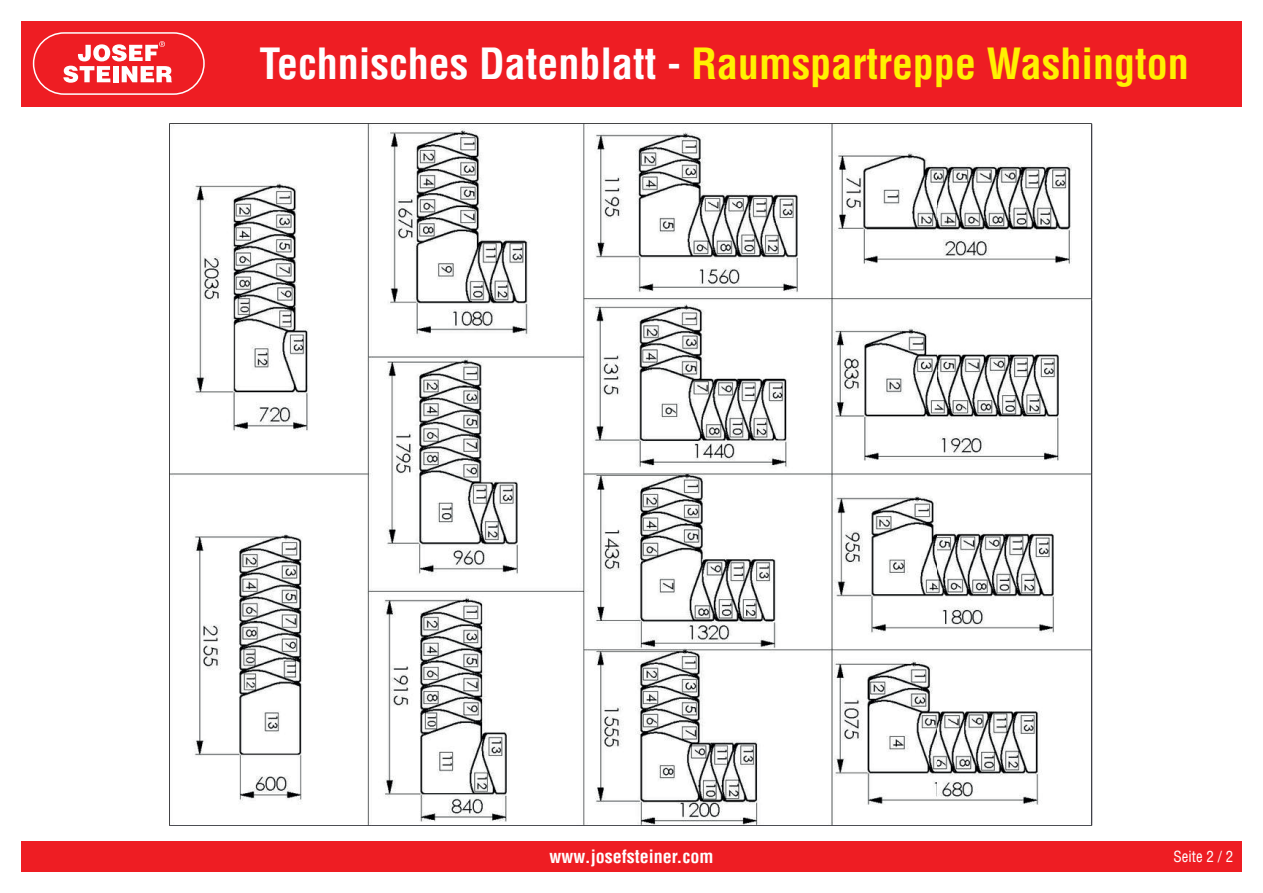
<style>
.page{position:relative;width:1263px;height:893px;background:#fff}
.page>*{position:absolute;margin:0;border:0;box-sizing:border-box;transform-origin:0 0}
.t1{font:700 condensed 42px "Helvetica Com";color:#fff101}
.t2{font:700 condensed 18px "Helvetica Com";color:#fff}
.t3{font:condensed 15px "Helvetica Com";color:#fff}
.s1{color:#fff}
</style>
<div class="page">
<div style="left:21px;top:21px;width:1221px;height:85px;background:#ee1d23"></div>
<svg style="left:31px;top:31px;width:176px;height:66px"></svg>
<div style="left:34px;top:33px;width:170px;height:61px;background:#ee1d23;border-radius:31px"></div>
<div style="left:33px;top:32px;width:172px;height:63px;border:2px solid #fff;border-radius:31px"></div>
<svg style="left:63px;top:41px;width:109px;height:42px"></svg>
<div style="left:21px;top:841px;width:1221px;height:31px;background:#ee1d23"></div>
<img style="left:169px;top:123px;width:923px;height:703px">
<p class="t1" style="left:259px;top:36px;width:931px"><span class="s1">Technisches Datenblatt -</span> Raumspartreppe Washington</p>
<p class="t2" style="left:549px;top:844px;width:165px">www.josefsteiner.com</p>
<p class="t3" style="left:1173px;top:847px;width:61px">Seite 2 / 2</p>
</div>
